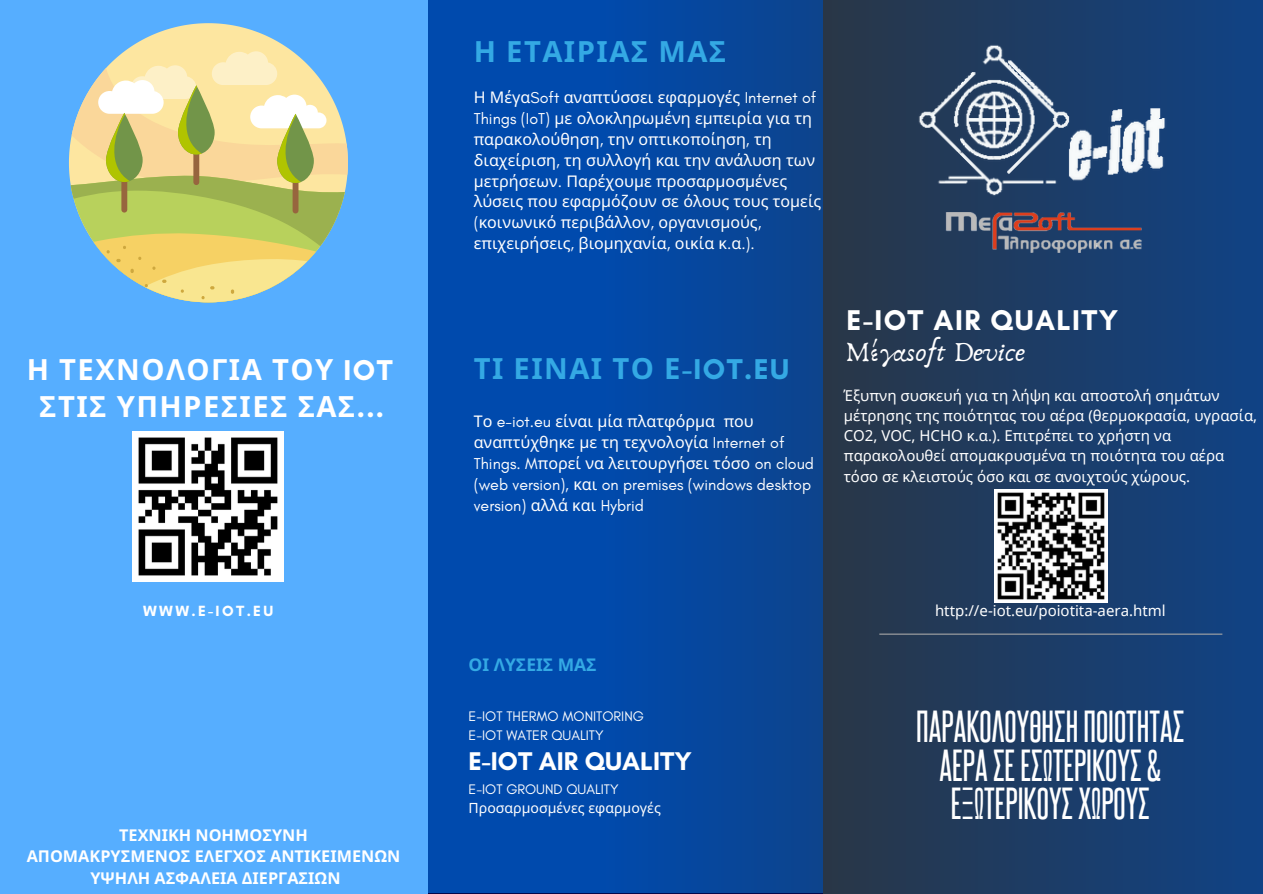
<style>
.page{position:relative;width:1263px;height:894px;background:#fff}
.page>*{position:absolute;margin:0;border:0;box-sizing:border-box;transform-origin:0 0}
.t1{font:37.95px/38.5px "Aka Acid Steelfish";color:#fff;text-align:center}
.t2{font:700 29.1px/37px "Noto Sans";letter-spacing:.05em;color:#fff;text-align:center}
.t3{font:700 29.1px "Noto Sans";letter-spacing:.05em;color:#34a9e4}
.t4{font:700 29.1px "Glacial Indifference";letter-spacing:.05em;color:#fff}
.t5{font:28.5px "Anaktoria";color:#fff}
.t6{font:700 26.1px "Glacial Indifference";color:#fff}
.t7{font:700 17.55px "Noto Sans";color:#34a9e4}
.t8{font:700 16.2px/21.3px "Noto Sans";color:#fff;text-align:center}
.t9{font:16.05px/20.9px "Noto Sans";color:#fff}
.t10{font:16.05px/20.9px "Glacial Indifference";color:#fff}
.t11{font:15px/20.2px "Noto Sans";color:#fff}
.t12{font:700 15px "Glacial Indifference";letter-spacing:.155em;color:#fff}
.t13{font:14.1px/19px "Glacial Indifference";color:#fff}
.t14{font:14.1px "Noto Sans";color:#fff}
.s1{font-family:"Glacial Indifference"}
.s2{font-family:"Noto Sans"}
</style>
<div class="page">
<svg style="left:428px;top:0;width:395px;height:892px;background:#0348a3"></svg>
<div style="left:0;top:0;width:428px;height:893px;background:#56aeff"></div>
<div style="left:823px;top:0;width:440px;height:893px;background:linear-gradient(to right,#2a3747,#114386)"></div>
<hr style="left:879px;top:633px;width:343px;height:1px;background:#a6a6a6">
<img style="left:908px;top:35px;width:314px;height:166px">
<img style="left:133px;top:431px;width:151px;height:150px">
<img style="left:944px;top:212px;width:200px;height:41px">
<img style="left:995px;top:490px;width:112px;height:112px">
<svg style="left:69px;top:23px;width:223px;height:164px"></svg>
<svg style="left:71px;top:51px;width:277px;height:251px"></svg>
<h2 class="t2" style="left:27px;top:350px;width:367px">Η ΤΕΧΝΟΛΟΓΙΑ ΤΟΥ <span class="s1">IOT<br></span>ΣΤΙΣ ΥΠΗΡΕΣΙΕΣ ΣΑΣ<span class="s1">...</span></h2>
<p class="t12" style="left:143px;top:602px;width:132px">WWW.E-IOT.EU</p>
<p class="t8" style="left:27px;top:823px;width:375px">ΤΕΧΝΙΚΗ ΝΟΗΜΟΣΥΝΗ<br>ΑΠΟΜΑΚΡΥΣΜΕΝΟΣ ΕΛΕΓΧΟΣ ΑΝΤΙΚΕΙΜΕΝΩΝ<br>ΥΨΗΛΗ ΑΣΦΑΛΕΙΑ ΔΙΕΡΓΑΣΙΩΝ</p>
<h2 class="t3" style="left:474px;top:31px;width:254px">Η ΕΤΑΙΡΙΑΣ ΜΑΣ</h2>
<p class="t9" style="left:474px;top:87px;width:349px">Η Μέγα<span class="s1">Soft</span> αναπτύσσει εφαρμογές <span class="s1">Internet of Things (IoT)</span> με ολοκληρωμένη εμπειρία για τη παρακολούθηση<span class="s1">,</span> την οπτικοποίηση<span class="s1">,</span> τη διαχείριση<span class="s1">,</span> τη συλλογή και την ανάλυση των μετρήσεων<span class="s1">.</span> Παρέχουμε προσαρμοσμένες λύσεις που εφαρμόζουν σε όλους τους τομείς <span class="s1">(</span>κοινωνικό περιβάλλον<span class="s1">,</span> οργανισμούς<span class="s1">, </span>επιχειρήσεις<span class="s1">,</span> βιομηχανία<span class="s1">,</span> οικία κ<span class="s1">.</span>α<span class="s1">.).</span></p>
<h2 class="t3" style="left:474px;top:348px;width:317px">ΤΙ ΕΙΝΑΙ ΤΟ Ε<span class="s1">-IOT.EU</span></h2>
<p class="t9" style="left:474px;top:410px;width:342px">Το <span class="s1">e-iot.eu</span> είναι μία πλατφόρμα που αναπτύχθηκε με τη τεχνολογία <span class="s1">Internet of<br>Things. M</span>πορεί να λειτουργήσει τόσο <span class="s1">on cloud</span></p>
<p class="t10" style="left:474px;top:473px;width:339px">(web version), <span class="s2">και</span> on premises (windows desktop version) <span class="s2">αλλά και</span> Hybrid</p>
<h2 class="t4" style="left:847px;top:303px;width:273px">E-IOT AIR QUALITY</h2>
<h3 class="t5" style="left:846px;top:334px;width:181px">Μέγαsoft Device</h3>
<p class="t11" style="left:844px;top:384px;width:415px">Έξυπνη συσκευή για τη λήψη και αποστολή σημάτων μέτρησης της ποιότητας του αέρα (θερμοκρασία, υγρασία, CO2, VOC, HCHO κ.α.). Επιτρέπει το χρήστη να παρακολουθεί απομακρυσμένα τη ποιότητα του αέρα τόσο σε κλειστούς όσο και σε ανοιχτούς χώρους.</p>
<p class="t7" style="left:469px;top:652px;width:130px">ΟΙ ΛΥΣΕΙΣ ΜΑΣ</p>
<p class="t13" style="left:469px;top:706px;width:177px">E-IOT THERMO MONITORING<br>E-IOT WATER QUALITY</p>
<h3 class="t6" style="left:469px;top:745px;width:225px">E-IOT AIR QUALITY</h3>
<p class="t13" style="left:469px;top:779px;width:152px">E-IOT GROUND QUALITY</p>
<p class="t14" style="left:469px;top:797px;width:194px">Προσαρμοσμένες εφαρμογές</p>
<p class="t11" style="left:935px;top:600px;width:232px">http://e-iot.eu/poiotita-aera.html</p>
<h1 class="t1" style="left:916px;top:713px;width:270px">ΠΑΡΑΚΟΛΟΥΘΗΣΗΠΟΙΟΤΗΤΑΣ<br>ΑΕΡΑΣΕΕΣΩΤΕΡΙΚΟΥΣ&amp;<br>ΕΞΩΤΕΡΙΚΟΥΣΧΩΡΟΥΣ</h1>
</div>
